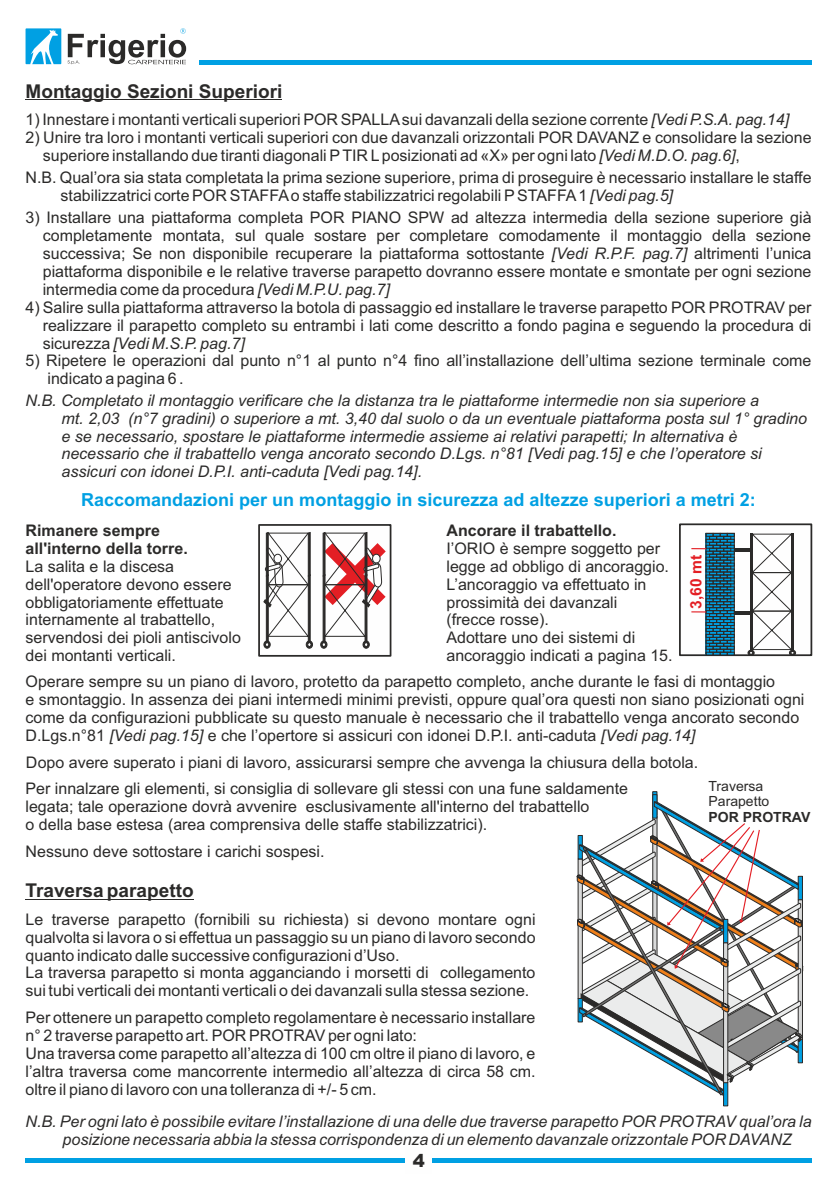
<style>
.page{position:relative;width:840px;height:1191px;background:#fff}
.page>*{position:absolute;margin:0;border:0;box-sizing:border-box;transform-origin:0 0}
.t1{font:700 19px "Arial";color:#2b2a29}
.t2{font:700 18px "Arial";color:#00a0e3}
.t3{font:900 18px "Arial";color:#2b2a29}
.t4{font:16px/17.8px "Arial";color:#2b2a29}
.t5{font:italic 16px/17.8px "Arial";color:#2b2a29}
.t6{font:700 16px/17.8px "Arial";color:#2b2a29}
.t7{font:700 15.6px "Arial";color:#e31e24}
.t8{font:14px/15.6px "Arial";color:#2b2a29}
.t9{font:700 14px "Arial";color:#2b2a29}
.s1{font-style:italic}
</style>
<div class="page">
<svg style="left:68px;top:28px;width:118px;height:36px"></svg>
<svg style="left:26px;top:28px;width:35px;height:36px"></svg>
<hr style="left:199px;top:60px;width:612px;height:4px;background:#00a0e3">
<hr style="left:26px;top:1158px;width:785px;height:4px;background:#00a0e3">
<div style="left:405px;top:1147px;width:26px;height:27px;background:#fefefe"></div>
<svg style="left:258px;top:524px;width:134px;height:133px"></svg>
<hr style="left:729px;top:548px;width:20px;height:3px;background:#2b2a29">
<hr style="left:729px;top:611px;width:20px;height:4px;background:#2b2a29">
<svg style="left:747px;top:533px;width:48px;height:120px"></svg>
<hr style="left:749px;top:533px;width:2px;height:118px;background:#2b2a29">
<div style="left:678px;top:523px;width:133px;height:133px;border:2px solid #2b2a29"></div>
<svg style="left:691px;top:533px;width:43px;height:122px"></svg>
<hr style="left:26px;top:899px;width:167px;height:1px;background:#2b2a29">
<svg style="left:576px;top:791px;width:226px;height:315px"></svg>
<hr style="left:26px;top:99px;width:256px;height:1px;background:#2b2a29">
<p class="t1" style="left:26px;top:84px;width:258px">Montaggio Sezioni Superiori</p>
<p class="t4" style="left:26px;top:112px;width:764px">1) Innestare i montanti verticali superiori POR SPALLAsui davanzali della sezione corrente <span class="s1">[Vedi P.S.A. pag.14]</span></p>
<p class="t4" style="left:43px;top:130px;width:769px;text-indent:-17px">2) Unire tra loro i montanti verticali superiori con due davanzali orizzontali POR DAVANZ e consolidare la sezione superiore installando due tiranti diagonali PTIR Lposizionati ad «X» per ogni lato <span class="s1">[Vedi M.D.O. pag.6]</span>,</p>
<p class="t4" style="left:61px;top:170px;width:752px;text-indent:-35px">N.B. Qual’ora sia stata completata la prima sezione superiore, prima di proseguire è necessario installare le staffe stabilizzatrici corte POR STAFFAo staffe stabilizzatrici regolabili PSTAFFA1 <span class="s1">[Vedi pag.5]</span></p>
<p class="t4" style="left:43px;top:210px;width:769px;text-align:justify;text-indent:-17px">3) Installare una piattaforma completa POR PIANO SPW ad altezza intermedia della sezione superiore già completamente montata, sul quale sostare per completare comodamente il montaggio della sezione successiva; Se non disponibile recuperare la piattaforma sottostante <span class="s1">[Vedi R.P.F. pag.7]</span> altrimenti l’unica piattaforma disponibile e le relative traverse parapetto dovranno essere montate e smontate per ogni sezione intermedia come da procedura <span class="s1">[Vedi M.P.U. pag.7]</span></p>
<p class="t4" style="left:43px;top:300px;width:769px;text-align:justify;text-indent:-17px">4) Salire sulla piattaforma attraverso la botola di passaggio ed installare le traverse parapetto POR PROTRAV per realizzare il parapetto completo su entrambi i lati come descritto a fondo pagina e seguendo la procedura di sicurezza <span class="s1">[Vedi M.S.P. pag.7]</span></p>
<p class="t4" style="left:47px;top:353px;width:765px;text-indent:-22px">5) Ripetere le operazioni dal punto n°1 al punto n°4 fino all’installazione dell’ultima sezione terminale come indicato a pagina 6 .</p>
<p class="t5" style="left:61px;top:393px;width:746px;text-indent:-36px">N.B. Completato il montaggio verificare che la distanza tra le piattaforme intermedie non sia superiore a<br>mt. 2,03 (n°7 gradini) o superiore a mt. 3,40 dal suolo o da un eventuale piattaforma posta sul 1° gradino e se necessario, spostare le piattaforme intermedie assieme ai relativi parapetti; In alternativa è necessario che il trabattello venga ancorato secondo D.Lgs. n°81 [Vedi pag.15] e che l’operatore si assicuri con idonei D.P.I. anti-caduta [Vedi pag.14].</p>
<p class="t2" style="left:81px;top:493px;width:676px">Raccomandazioni per un montaggio in sicurezza ad altezze superiori a metri 2:</p>
<p class="t6" style="left:446px;top:523px;width:171px">Ancorare il trabattello.</p>
<p class="t4" style="left:446px;top:541px;width:227px">I’ORIO è sempre soggetto per legge ad obbligo di ancoraggio.<br>L’ancoraggio va effettuato in prossimità dei davanzali<br>(frecce rosse).<br>Adottare uno dei sistemi di ancoraggio indicati a pagina 15.</p>
<p class="t6" style="left:26px;top:523px;width:164px">Rimanere sempre all'interno della torre.</p>
<p class="t4" style="left:26px;top:559px;width:217px">La salita e la discesa dell'operatore devono essere obbligatoriamente effettuate internamente al trabattello, servendosi dei pioli antiscivolo dei montanti verticali.</p>
<p class="t4" style="left:26px;top:674px;width:780px">Operare sempre su un piano di lavoro, protetto da parapetto completo, anche durante le fasi di montaggio<br>e smontaggio. In assenza dei piani intermedi minimi previsti, oppure qual’ora questi non siano posizionati ogni come da configurazioni pubblicate su questo manuale è necessario che il trabattello venga ancorato secondo D.Lgs.n°81 <span class="s1">[Vedi pag.15]</span> e che l’opertore si assicuri con idonei D.P.I. anti-caduta <span class="s1">[Vedi pag.14]</span></p>
<p class="t4" style="left:26px;top:750px;width:673px;line-height:26.8px">Dopo avere superato i piani di lavoro, assicurarsi sempre che avvenga la chiusura della botola.<br>Per innalzare gli elementi, si consiglia di sollevare gli stessi con una fune saldamente</p>
<p class="t4" style="left:26px;top:799px;width:565px">legata; tale operazione dovrà avvenire esclusivamente all'interno del trabattello o della base estesa (area comprensiva delle staffe stabilizzatrici).</p>
<p class="t4" style="left:26px;top:844px;width:300px">Nessuno deve sottostare i carichi sospesi.</p>
<p class="t7" style="left:689px;top:609px;width:55px;rotate:-90deg">3,60 mt</p>
<p class="t8" style="left:708px;top:779px;width:62px">Traversa<br>Parapetto</p>
<p class="t9" style="left:708px;top:812px;width:103px">POR PROTRAV</p>
<p class="t1" style="left:26px;top:883px;width:169px">Traversa parapetto</p>
<p class="t4" style="left:25px;top:911px;width:511px">Le traverse parapetto (fornibili su richiesta) si devono montare ogni qualvolta si lavora o si effettua un passaggio su un piano di lavoro secondo quanto indicato dalle successive configurazioni d’Uso.<br>La traversa parapetto si monta agganciando i morsetti di collegamento sui tubi verticali dei montanti verticali o dei davanzali sulla stessa sezione.</p>
<p class="t4" style="left:25px;top:1010px;width:511px">Per ottenere un parapetto completo regolamentare è necessario installare n° 2 traverse parapetto art. POR PROTRAV per ogni lato:<br>Una traversa come parapetto all’altezza di 100 cm oltre il piano di lavoro, e l’altra traversa come mancorrente intermedio all’altezza di circa 58 cm. oltre il piano di lavoro con una tolleranza di +/- 5 cm.</p>
<p class="t5" style="left:63px;top:1114px;width:750px;text-indent:-37px">N.B. Per ogni lato è possibile evitare l’installazione di una delle due traverse parapetto POR PROTRAV qual’ora la posizione necessaria abbia la stessa corrispondenza di un elemento davanzale orizzontale POR DAVANZ</p>
<p class="t3" style="left:413px;top:1154px;width:14px">4</p>
</div>
